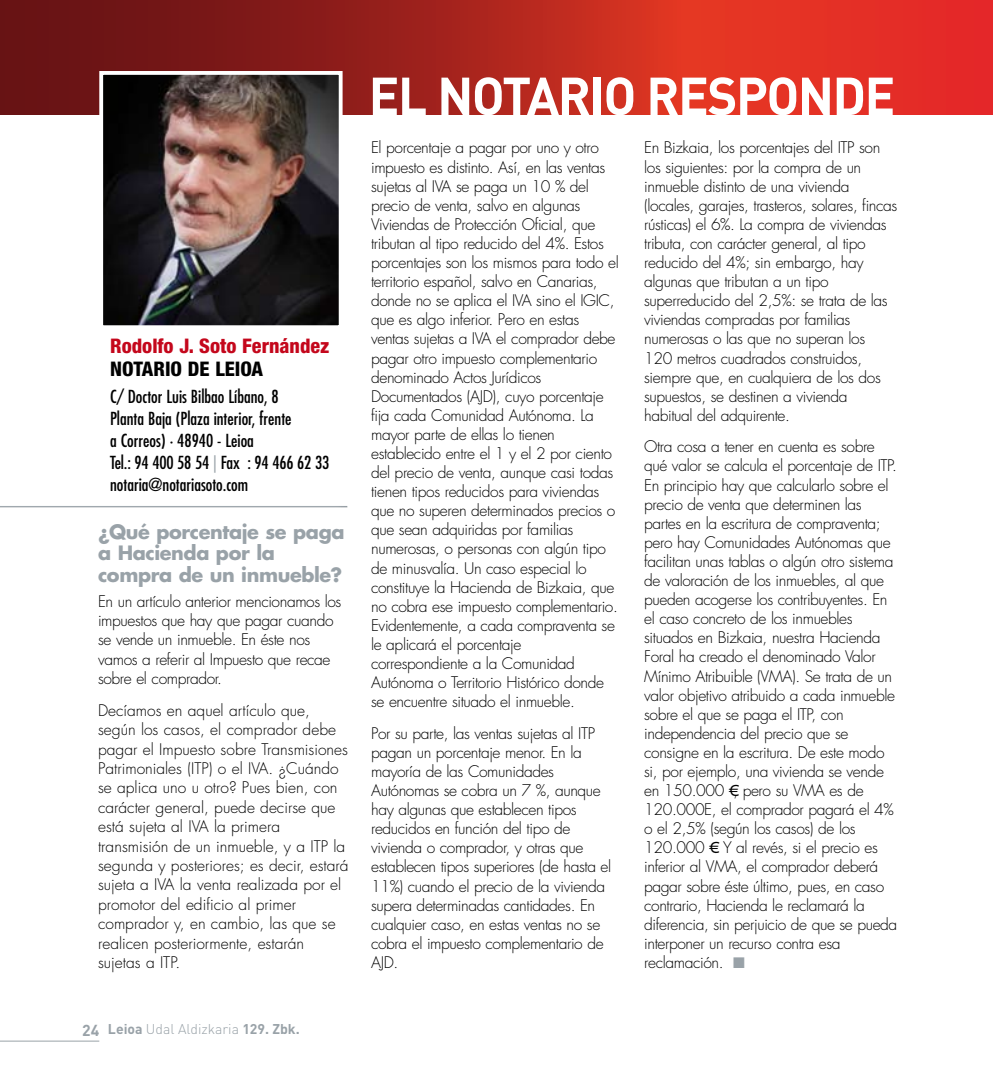
<style>
.page{position:relative;width:993px;height:1092px;background:#fff}
.page>*{position:absolute;margin:0;border:0;box-sizing:border-box;transform-origin:0 0}
.t1{font:700 52.5px "DIN";letter-spacing:-.03em;color:#fff}
.t2{font:800 condensed 20.12px "Helvetica Neue";color:#c4071c}
.t3{font:800 condensed 20.12px "Helvetica Neue";color:#000}
.t4{font:700 19.25px/21.5px "Futura";letter-spacing:-.02em;color:#99a2a8}
.t5{font:condensed 17.5px/21.9px "Futura";color:#000}
.t6{font:300 15.58px/19.1px "Futura";letter-spacing:-.025em;color:#000}
.t7{font:300 15.58px/19.4px "Futura";color:#000}
.t8{font:300 14px "DIN";color:#99a2a8}
.s1{color:#99a2a8}
.s2{font-weight:700;font-size:15.75px}
.s3{font-weight:700}
</style>
<div class="page">
<hr style="left:0;top:1040px;width:99px;height:1px;background:#99a2a8">
<svg style="left:0;top:0;width:992px;height:114px;background:#b3251e"></svg>
<img style="left:104px;top:76px;width:233px;height:248px">
<div style="left:99px;top:71px;width:243px;height:258px;border:4px solid #fff"></div>
<div style="left:0;top:504px;width:350px;height:5px;background:#000;opacity:.75"></div>
<p class="t2" style="left:110px;top:333px;width:221px">Rodolfo J. Soto Fernández</p>
<p class="t3" style="left:110px;top:356px;width:154px">Notario de Leioa</p>
<p class="t5" style="left:110px;top:386px;width:220px">C/ Doctor Luis Bilbao Líbano, 8<br>Planta Baja (Plaza interior, frente<br>a Correos) · 48940 - Leioa<br>Tel.: 94 400 58 54 <span class="s1">|</span> Fax : 94 466 62 33 notaria@notariasoto.com</p>
<p class="t4" style="left:98px;top:520px;width:248px">¿Qué porcentaje se paga a Hacienda por la compra de un inmueble?</p>
<p class="t6" style="left:98px;top:591px;width:245px">En un artículo anterior mencionamos los impuestos que hay que pagar cuando se vende un inmueble. En éste nos vamos a referir al Impuesto que recae sobre el comprador.</p>
<p class="t7" style="left:98px;top:701px;width:252px">Decíamos en aquel artículo que, según los casos, el comprador debe pagar el Impuesto sobre Transmisiones Patrimoniales (ITP) o el IVA. ¿Cuándo se aplica uno u otro? Pues bien, con carácter general, puede decirse que está sujeta al IVA la primera transmisión de un inmueble, y a ITP la segunda y posteriores; es decir, estará sujeta a IVA la venta realizada por el promotor del edificio al primer comprador y, en cambio, las que se realicen posteriormente, estarán sujetas a ITP.</p>
<p class="t8" style="left:82px;top:1020px;width:219px"><span class="s2">24</span> <span class="s3">LEIOA</span> Udal Aldizkaria <span class="s3">129. ZBK.</span></p>
<h1 class="t1" style="left:368px;top:62px;width:528px">EL NOTARIO RESPONDE</h1>
<p class="t6" style="left:371px;top:139px;width:249px">El porcentaje a pagar por uno y otro impuesto es distinto. Así, en las ventas sujetas al IVA se paga un 10 % del precio de venta, salvo en algunas Viviendas de Protección Oficial, que tributan al tipo reducido del 4%. Estos porcentajes son los mismos para todo el territorio español, salvo en Canarias, donde no se aplica el IVA sino el IGIC, que es algo inferior. Pero en estas ventas sujetas a IVA el comprador debe pagar otro impuesto complementario denominado Actos Jurídicos Documentados (AJD), cuyo porcentaje fija cada Comunidad Autónoma. La mayor parte de ellas lo tienen establecido entre el 1 y el 2 por ciento del precio de venta, aunque casi todas tienen tipos reducidos para viviendas que no superen determinados precios o que sean adquiridas por familias numerosas, o personas con algún tipo de minusvalía. Un caso especial lo constituye la Hacienda de Bizkaia, que no cobra ese impuesto complementario.<br>Evidentemente, a cada compraventa se le aplicará el porcentaje correspondiente a la Comunidad Autónoma o Territorio Histórico donde se encuentre situado el inmueble.</p>
<p class="t6" style="left:371px;top:724px;width:241px">Por su parte, las ventas sujetas al ITP pagan un porcentaje menor. En la mayoría de las Comunidades<br>Autónomas se cobra un 7 %, aunque hay algunas que establecen tipos reducidos en función del tipo de vivienda o comprador, y otras que establecen tipos superiores (de hasta el<br>11%) cuando el precio de la vivienda supera determinadas cantidades. En cualquier caso, en estas ventas no se cobra el impuesto complementario de<br>AJD.</p>
<p class="t6" style="left:644px;top:139px;width:255px">En Bizkaia, los porcentajes del ITP son los siguientes: por la compra de un inmueble distinto de una vivienda (locales, garajes, trasteros, solares, fincas rústicas) el 6%. La compra de viviendas tributa, con carácter general, al tipo reducido del 4%; sin embargo, hay algunas que tributan a un tipo superreducido del 2,5%: se trata de las viviendas compradas por familias numerosas o las que no superan los<br>120 metros cuadrados construidos, siempre que, en cualquiera de los dos supuestos, se destinen a vivienda habitual del adquirente.</p>
<p class="t6" style="left:644px;top:437px;width:254px">Otra cosa a tener en cuenta es sobre qué valor se calcula el porcentaje de ITP.<br>En principio hay que calcularlo sobre el precio de venta que determinen las partes en la escritura de compraventa; pero hay Comunidades Autónomas que facilitan unas tablas o algún otro sistema de valoración de los inmuebles, al que pueden acogerse los contribuyentes. En el caso concreto de los inmuebles situados en Bizkaia, nuestra Hacienda Foral ha creado el denominado Valor Mínimo Atribuible (VMA). Se trata de un valor objetivo atribuido a cada inmueble sobre el que se paga el ITP, con independencia del precio que se consigne en la escritura. De este modo si, por ejemplo, una vivienda se vende en 150.000 €, pero su VMA es de 120.000E, el comprador pagará el 4% o el 2,5% (según los casos) de los 120.000 €. Y al revés, si el precio es inferior al VMA, el comprador deberá pagar sobre éste último, pues, en caso contrario, Hacienda le reclamará la diferencia, sin perjuicio de que se pueda interponer un recurso contra esa reclamación. <span class="s1">■</span></p>
</div>
